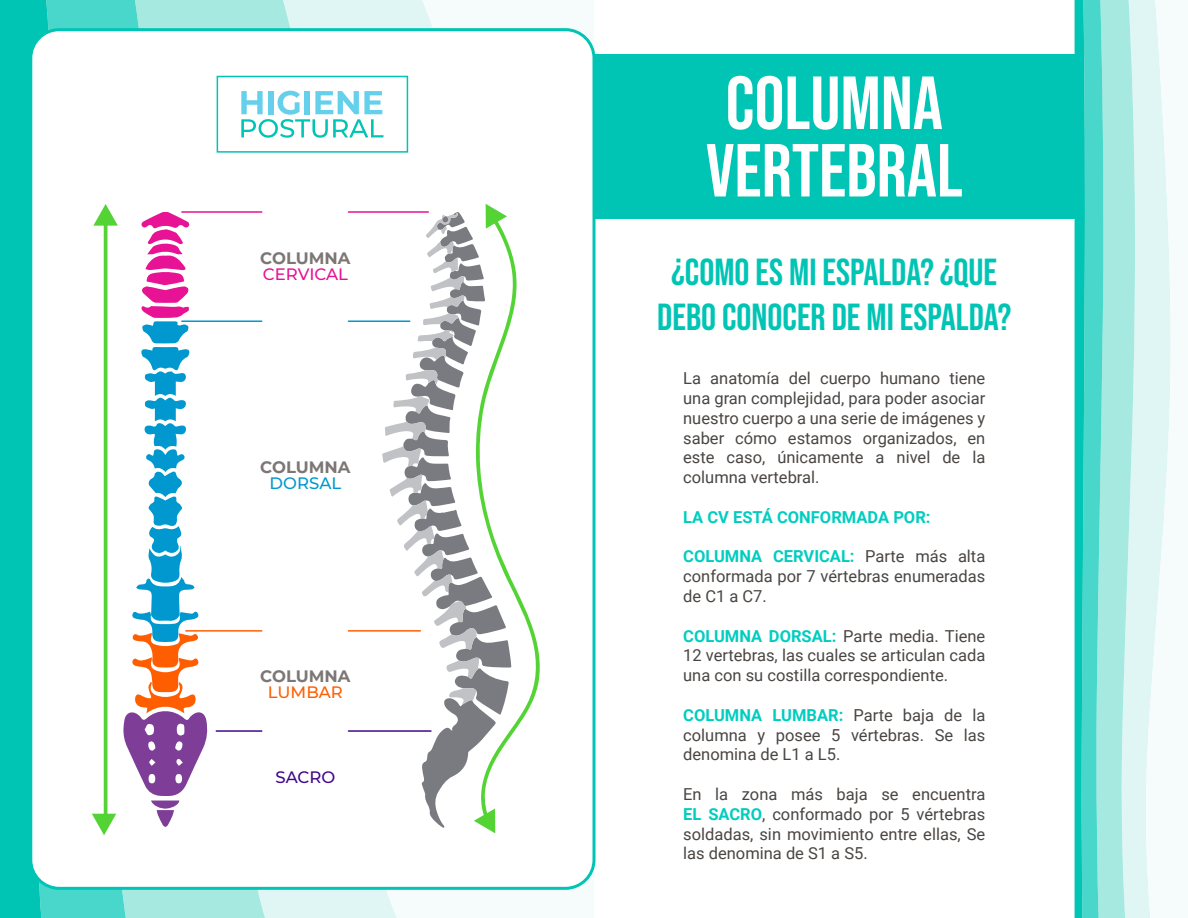
<style>
.page{position:relative;width:1188px;height:918px;background:#fff}
.page>*{position:absolute;margin:0;border:0;box-sizing:border-box;transform-origin:0 0}
.t1{font:75px/67.5px "Bebas Neue";color:#fff}
.t2{font:37.5px/45px "Bebas Neue";color:#00c4b4;text-align:center}
.t3{font:16.5px/19.8px "Roboto";color:#494542;text-align:justify}
.t4{font:700 16.5px "Roboto";color:#00cdbf}
.t5{font:700 16.5px "Montserrat";color:#7c7775}
.t6{font:500 16.5px "Montserrat";color:#e71294}
.t7{font:500 16.5px "Montserrat";color:#0098ce}
.t8{font:500 16.5px "Montserrat";color:#ff5e00}
.t9{font:500 16.5px "Montserrat";color:#40068b}
.s1{font-weight:700;color:#00cdbf}
</style>
<div class="page">
<svg style="left:158px;top:0;width:159px;height:918px;background:#b5ece5"></svg>
<svg style="left:364px;top:0;width:228px;height:918px;fill:#f6fcfb"></svg>
<svg style="left:56px;top:0;width:102px;height:918px;background:#61dbcf"></svg>
<div style="left:0;top:0;width:56px;height:918px;background:#00c4b4"></div>
<div style="left:31px;top:30px;width:563px;height:858px;background:#fff;border-radius:28px"></div>
<div style="left:29px;top:28px;width:567px;height:862px;border:3px solid #00c4b4;border-radius:28px"></div>
<div style="left:594px;top:55px;width:481px;height:164px;background:#00c4b4"></div>
<svg style="left:241px;top:91px;width:142px;height:47px"></svg>
<div style="left:217px;top:76px;width:191px;height:77px;border:2px solid #00c4b4"></div>
<div style="left:1135px;top:0;width:9px;height:918px;background:#e0f6f4"></div>
<svg style="left:1144px;top:0;width:27px;height:918px"></svg>
<svg style="left:1075px;top:0;width:60px;height:918px;background:#7be0d5"></svg>
<svg style="left:382px;top:204px;width:158px;height:629px"></svg>
<svg style="left:92px;top:204px;width:116px;height:631px"></svg>
<hr style="left:182px;top:211px;width:80px;height:2px;background:#e71294">
<hr style="left:182px;top:320px;width:80px;height:2px;background:#0098ce">
<hr style="left:348px;top:320px;width:62px;height:2px;background:#0098ce">
<hr style="left:186px;top:630px;width:76px;height:2px;background:#ff5e00">
<hr style="left:348px;top:630px;width:72px;height:2px;background:#ff5e00">
<hr style="left:216px;top:730px;width:46px;height:2px;background:#40068b">
<hr style="left:348px;top:730px;width:83px;height:2px;background:#40068b">
<hr style="left:348px;top:211px;width:80px;height:2px;background:#e71294">
<p class="t5" style="left:260px;top:246px;width:92px">COLUMNA</p>
<p class="t6" style="left:263px;top:263px;width:87px">CERVICAL</p>
<p class="t5" style="left:260px;top:455px;width:92px">COLUMNA</p>
<p class="t7" style="left:270px;top:472px;width:73px">DORSAL</p>
<p class="t5" style="left:260px;top:664px;width:92px">COLUMNA</p>
<p class="t8" style="left:268px;top:681px;width:76px">LUMBAR</p>
<p class="t9" style="left:275px;top:766px;width:61px">SACRO</p>
<h1 class="t1" style="left:706px;top:69px;width:258px">COLUMNA<br>VERTEBRAL</h1>
<h2 class="t2" style="left:657px;top:249px;width:356px">¿COMO ES MI ESPALDA? ¿QUE<br>DEBO CONOCER DE MI ESPALDA?</h2>
<p class="t3" style="left:683px;top:368px;width:304px">La anatomía del cuerpo humano tiene una gran complejidad, para poder asociar nuestro cuerpo a una serie de imágenes y saber cómo estamos organizados, en este caso, únicamente a nivel de la columna vertebral.</p>
<p class="t4" style="left:683px;top:505px;width:249px">LA CV ESTÁ CONFORMADA POR:</p>
<p class="t3" style="left:683px;top:546px;width:304px"><span class="s1">COLUMNA CERVICAL:</span> Parte más alta conformada por 7 vértebras enumeradas de C1 a C7.</p>
<p class="t3" style="left:683px;top:625px;width:304px"><span class="s1">COLUMNA DORSAL:</span> Parte media. Tiene 12 vertebras, las cuales se articulan cada una con su costilla correspondiente.</p>
<p class="t3" style="left:683px;top:705px;width:304px"><span class="s1">COLUMNA LUMBAR:</span> Parte baja de la columna y posee 5 vértebras. Se las denomina de L1 a L5.</p>
<p class="t3" style="left:683px;top:784px;width:304px">En la zona más baja se encuentra <span class="s1">EL SACRO</span>, conformado por 5 vértebras soldadas, sin movimiento entre ellas, Se las denomina de S1 a S5.</p>
</div>
